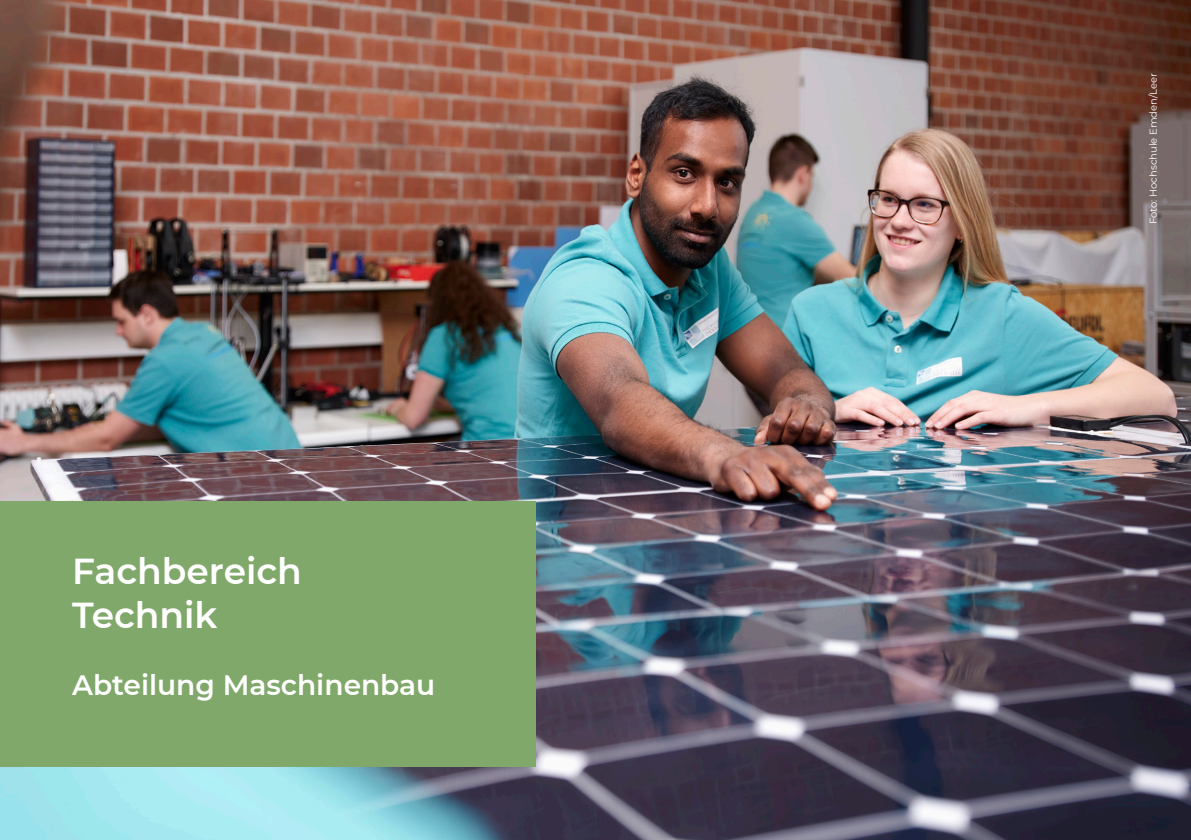
<style>
.page{position:relative;width:1191px;height:840px;background:#fff}
.page>*{position:absolute;margin:0;border:0;box-sizing:border-box;transform-origin:0 0}
.t1{font:600 36px "Montserrat";color:#fff}
.t2{font:600 28px "Montserrat";color:#fff}
.t3{font:10px "Montserrat";color:#fff}
</style>
<div class="page">
<img style="left:0;top:0;width:1191px;height:839px">
<div style="left:0;top:500px;width:536px;height:265px;background:#80a86a"></div>
<p class="t1" style="left:72px;top:545px;width:231px">Fachbereich</p>
<p class="t1" style="left:72px;top:589px;width:147px">Technik</p>
<p class="t2" style="left:72px;top:664px;width:365px">Abteilung Maschinenbau</p>
<p class="t3" style="left:1146px;top:224px;width:153px;rotate:-90deg">Foto: Hochschule Emden/Leer</p>
</div>
